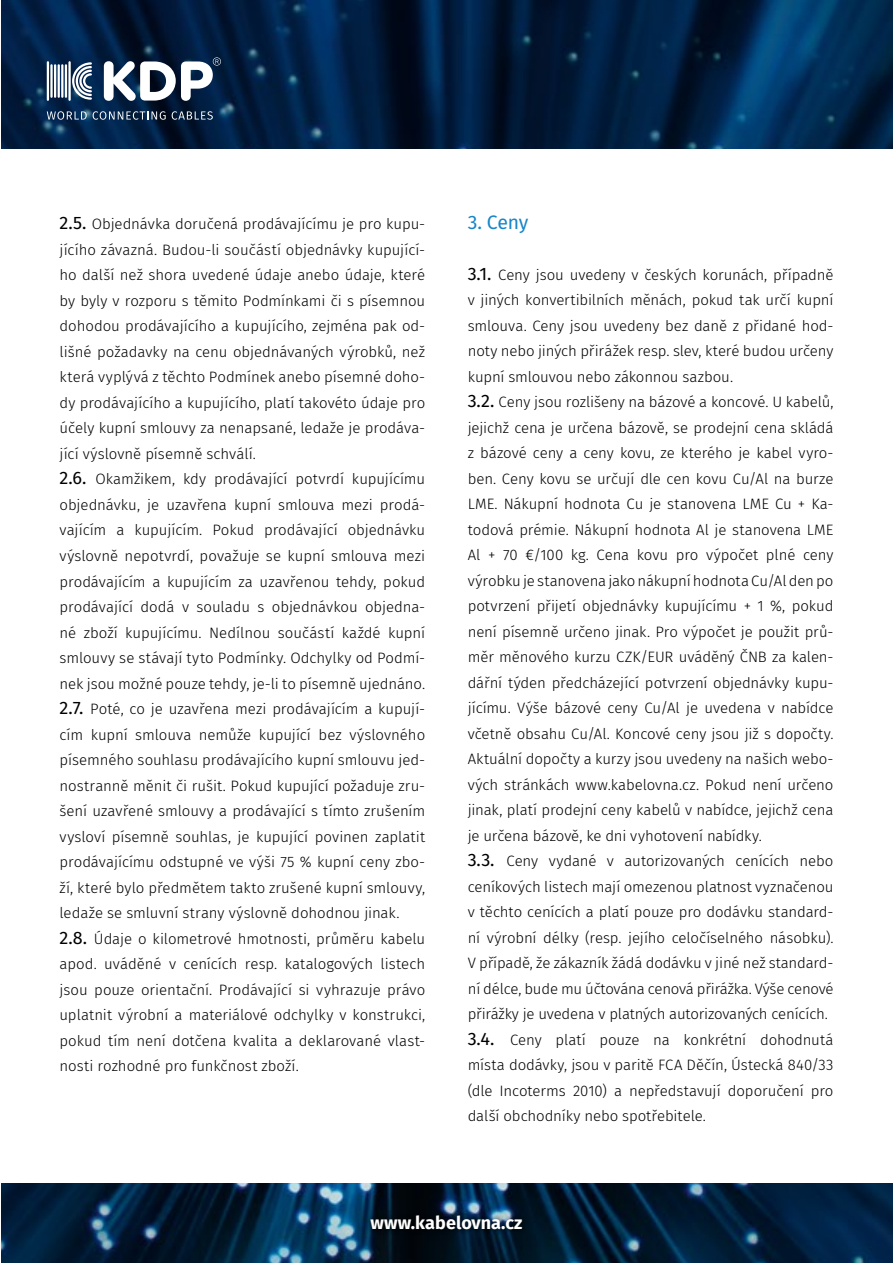
<style>
.page{position:relative;width:893px;height:1263px;background:#fff}
.page>*{position:absolute;margin:0;border:0;box-sizing:border-box;transform-origin:0 0}
.t1{font:19.5px "Fira Sans";color:#1885c8}
.t2{font:700 18px "Fira Sans";letter-spacing:.005em;color:#fff}
.t3{font:300 15px/25.5px "Fira Sans";letter-spacing:-.005em;color:#000}
.s1{font-weight:400;font-size:18px}
</style>
<div class="page">
<img style="left:1px;top:0;width:892px;height:1263px">
<hr style="left:68px;top:61px;width:3px;height:40px;background:#fff">
<hr style="left:47px;top:61px;width:2px;height:40px;background:#fff">
<hr style="left:50px;top:64px;width:3px;height:34px;background:#fff">
<hr style="left:54px;top:64px;width:2px;height:34px;background:#fff">
<hr style="left:58px;top:64px;width:2px;height:34px;background:#fff">
<hr style="left:61px;top:64px;width:2px;height:34px;background:#fff">
<hr style="left:65px;top:64px;width:2px;height:34px;background:#fff">
<svg style="left:72px;top:62px;width:20px;height:38px"></svg>
<svg style="left:104px;top:57px;width:117px;height:44px"></svg>
<svg style="left:47px;top:111px;width:40px;height:9px"></svg>
<svg style="left:93px;top:111px;width:73px;height:9px"></svg>
<svg style="left:172px;top:111px;width:41px;height:9px"></svg>
<div style="left:365px;top:1210px;width:163px;height:25px;background:#000;opacity:.5"></div>
<div style="left:0;top:149px;width:893px;height:1033px;background:#fff"></div>
<p class="t3" style="left:60px;top:211px;width:367px"><span class="s1">2.5.</span> Objednávka doručená prodávajícímu je pro kupu&shy;jícího závazná. Budou-li součástí objednávky kupující&shy;ho další než shora uvedené údaje anebo údaje, které by byly v rozporu s těmito Podmínkami či s písemnou dohodou prodávajícího a kupujícího, zejména pak od&shy;lišné požadavky na cenu objednávaných výrobků, než která vyplývá z těchto Podmínek anebo písemné doho&shy;dy prodávajícího a kupujícího, platí takovéto údaje pro účely kupní smlouvy za nenapsané, ledaže je prodáva&shy;jící výslovně písemně schválí.<br><span class="s1">2.6.</span> Okamžikem, kdy prodávající potvrdí kupujícímu objednávku, je uzavřena kupní smlouva mezi prodá&shy;vajícím a kupujícím. Pokud prodávající objednávku výslovně nepotvrdí, považuje se kupní smlouva mezi prodávajícím a kupujícím za uzavřenou tehdy, pokud prodávající dodá v souladu s objednávkou objedna&shy;né zboží kupujícímu. Nedílnou součástí každé kupní smlouvy se stávají tyto Podmínky. Odchylky od Podmí&shy;nek jsou možné pouze tehdy, je-li to písemně ujednáno.<br><span class="s1">2.7.</span> Poté, co je uzavřena mezi prodávajícím a kupují&shy;cím kupní smlouva nemůže kupující bez výslovného písemného souhlasu prodávajícího kupní smlouvu jed&shy;nostranně měnit či rušit. Pokud kupující požaduje zru&shy;šení uzavřené smlouvy a prodávající s tímto zrušením vysloví písemně souhlas, je kupující povinen zaplatit prodávajícímu odstupné ve výši 75 % kupní ceny zbo&shy;ží, které bylo předmětem takto zrušené kupní smlouvy, ledaže se smluvní strany výslovně dohodnou jinak.<br><span class="s1">2.8.</span> Údaje o kilometrové hmotnosti, průměru kabelu apod. uváděné v cenících resp. katalogových listech jsou pouze orientační. Prodávající si vyhrazuje právo uplatnit výrobní a materiálové odchylky v konstrukci, pokud tím není dotčena kvalita a deklarované vlast&shy;nosti rozhodné pro funkčnost zboží.</p>
<h1 class="t1" style="left:468px;top:207px;width:62px">3. Ceny</h1>
<p class="t3" style="left:468px;top:262px;width:367px"><span class="s1">3.1.</span> Ceny jsou uvedeny v českých korunách, případně v jiných konvertibilních měnách, pokud tak určí kupní smlouva. Ceny jsou uvedeny bez daně z přidané hod&shy;noty nebo jiných přirážek resp. slev, které budou určeny kupní smlouvou nebo zákonnou sazbou.<br><span class="s1">3.2.</span> Ceny jsou rozlišeny na bázové a koncové. U kabelů, jejichž cena je určena bázově, se prodejní cena skládá z bázové ceny a ceny kovu, ze kterého je kabel vyro&shy;ben. Ceny kovu se určují dle cen kovu Cu/Al na burze LME. Nákupní hodnota Cu je stanovena LME Cu + Ka&shy;todová prémie. Nákupní hodnota Al je stanovena LME Al + 70 €/100 kg. Cena kovu pro výpočet plné ceny výrobku je stanovena jako nákupní hodnota Cu/Al den po potvrzení přijetí objednávky kupujícímu + 1 %, pokud není písemně určeno jinak. Pro výpočet je použit prů&shy;měr měnového kurzu CZK/EUR uváděný ČNB za kalen&shy;dářní týden předcházející potvrzení objednávky kupu&shy;jícímu. Výše bázové ceny Cu/Al je uvedena v nabídce včetně obsahu Cu/Al. Koncové ceny jsou již s dopočty.<br>Aktuální dopočty a kurzy jsou uvedeny na našich webo&shy;vých stránkách www.kabelovna.cz. Pokud není určeno jinak, platí prodejní ceny kabelů v nabídce, jejichž cena je určena bázově, ke dni vyhotovení nabídky.<br><span class="s1">3.3.</span> Ceny vydané v autorizovaných cenících nebo ceníkových listech mají omezenou platnost vyznačenou v těchto cenících a platí pouze pro dodávku standard&shy;ní výrobní délky (resp. jejího celočíselného násobku).<br>V případě, že zákazník žádá dodávku v jiné než standard&shy;ní délce, bude mu účtována cenová přirážka. Výše cenové přirážky je uvedena v platných autorizovaných cenících.<br><span class="s1">3.4.</span> Ceny platí pouze na konkrétní dohodnutá místa dodávky, jsou v paritě FCA Děčín, Ústecká 840/33 (dle Incoterms 2010) a nepředstavují doporučení pro další obchodníky nebo spotřebitele.</p>
<p class="t2" style="left:371px;top:1207px;width:153px">www.kabelovna.cz</p>
</div>
